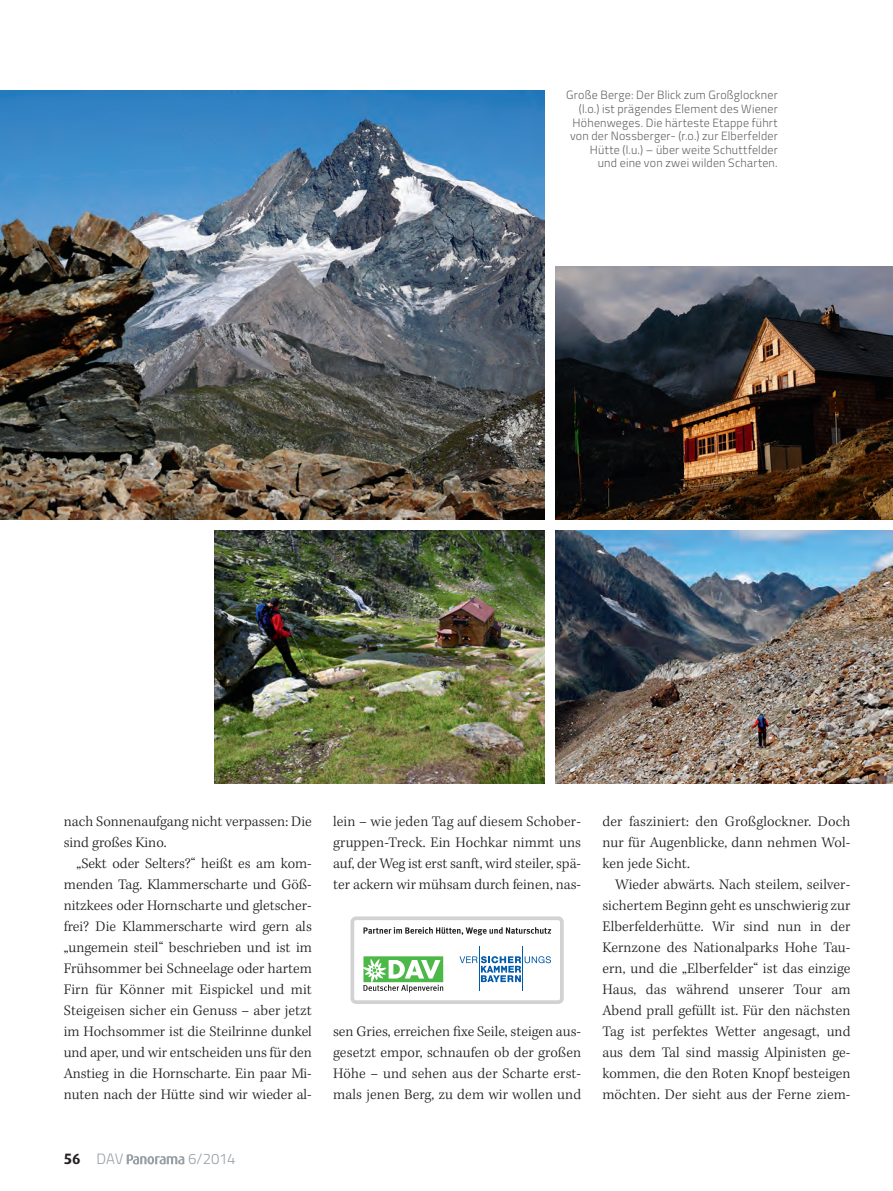
<style>
.page{position:relative;width:893px;height:1191px;background:#fff}
.page>*{position:absolute;margin:0;border:0;box-sizing:border-box;transform-origin:0 0}
.t1{font:300 15px/21px "Kepler Std";letter-spacing:.005em;color:#231f20;text-align:justify}
.t2{font:300 15px "Titillium";letter-spacing:-.02em;color:#97a0a5}
.t3{font:300 12px/13.5px "Titillium";letter-spacing:.015em;color:#636366;text-align:right}
.s1{font-family:"Dax";font-weight:700;color:#231f20}
</style>
<div class="page">
<div style="left:350px;top:916px;width:214px;height:88px;border:4px solid #d1d2d4;border-radius:4px"></div>
<svg style="left:363px;top:956px;width:80px;height:36px"></svg>
<svg style="left:363px;top:927px;width:188px;height:8px"></svg>
<hr style="left:479px;top:946px;width:1px;height:44px;background:#015aaa">
<hr style="left:522px;top:946px;width:1px;height:44px;background:#015aaa">
<svg style="left:459px;top:956px;width:92px;height:26px"></svg>
<img style="left:214px;top:530px;width:331px;height:253px">
<img style="left:556px;top:530px;width:337px;height:253px">
<img style="left:556px;top:266px;width:337px;height:253px">
<img style="left:0;top:90px;width:545px;height:429px">
<svg style="left:127px;top:1154px;width:57px;height:10px"></svg>
<p class="t3" style="left:566px;top:88px;width:213px">Große Berge: Der Blick zum Großglockner (l.o.) ist prägendes Element des Wiener Höhenweges. Die härteste Etappe führt von der Nossberger- (r.o.) zur Elberfelder Hütte (l.u.) – über weite Schuttfelder<br>und eine von zwei wilden Scharten.</p>
<p class="t1" style="left:64px;top:811px;width:250px">nach Sonnenaufgang nicht verpassen: Die sind großes Kino.</p>
<p class="t1" style="left:64px;top:853px;width:250px;text-indent:13px">„Sekt oder Selters?“ heißt es am kom&shy;menden Tag. Klammerscharte und Göß&shy;nitzkees oder Hornscharte und gletscher&shy;frei? Die Klammerscharte wird gern als „ungemein steil“ beschrieben und ist im Frühsommer bei Schneelage oder hartem Firn für Könner mit Eispickel und mit Steigeisen sicher ein Genuss – aber jetzt im Hochsommer ist die Steilrinne dunkel und aper, und wir entscheiden uns für den Anstieg in die Hornscharte. Ein paar Mi&shy;nuten nach der Hütte sind wir wieder al-</p>
<p class="t2" style="left:64px;top:1148px;width:61px"><span class="s1">56</span> DAV</p>
<p class="t2" style="left:188px;top:1148px;width:49px">6/2014</p>
<p class="t1" style="left:333px;top:811px;width:250px">lein – wie jeden Tag auf diesem Schober&shy;gruppen-Treck. Ein Hochkar nimmt uns auf, der Weg ist erst sanft, wird steiler, spä&shy;ter ackern wir mühsam durch feinen, nas-</p>
<p class="t1" style="left:333px;top:1021px;width:250px">sen Gries, erreichen fixe Seile, steigen aus&shy;gesetzt empor, schnaufen ob der großen Höhe – und sehen aus der Scharte erst&shy;mals jenen Berg, zu dem wir wollen und</p>
<p class="t1" style="left:602px;top:811px;width:250px">der fasziniert: den Großglockner. Doch nur für Augenblicke, dann nehmen Wol&shy;ken jede Sicht.</p>
<p class="t1" style="left:602px;top:874px;width:250px;text-indent:13px">Wieder abwärts. Nach steilem, seilver&shy;sichertem Beginn geht es unschwierig zur Elberfelderhütte. Wir sind nun in der Kernzone des Nationalparks Hohe Tau&shy;ern, und die „Elberfelder“ ist das einzige Haus, das während unserer Tour am Abend prall gefüllt ist. Für den nächsten Tag ist perfektes Wetter angesagt, und aus dem Tal sind massig Alpinisten ge&shy;kommen, die den Roten Knopf besteigen möchten. Der sieht aus der Ferne ziem-</p>
</div>
